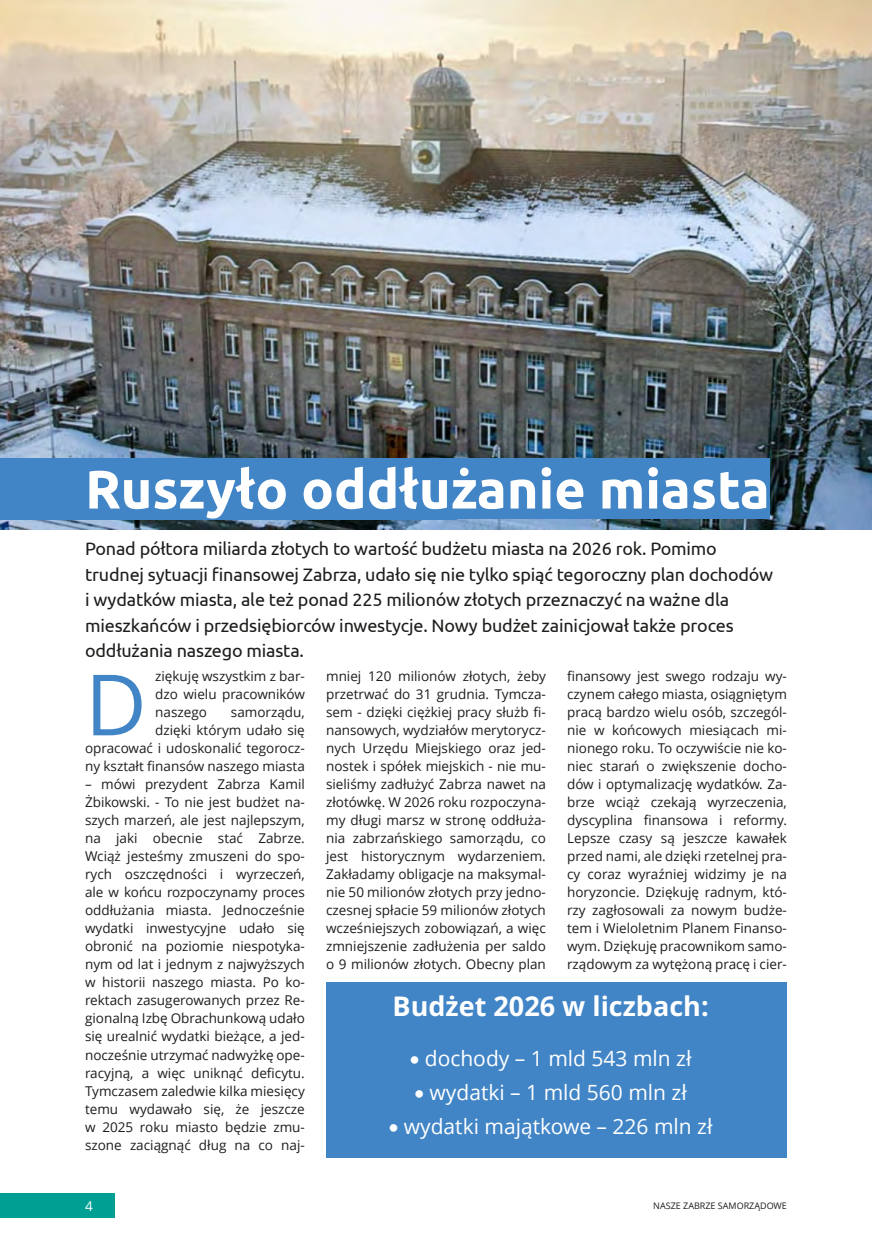
<style>
.page{position:relative;width:872px;height:1255px;background:#fff}
.page>*{position:absolute;margin:0;border:0;box-sizing:border-box;transform-origin:0 0}
.t1{font:84.6px "Open Sans";color:#4185c6}
.t2{font:700 54px "Ubuntu";color:#fff}
.t3{font:700 27px "Open Sans";color:#fff}
.t4{font:21px "Open Sans";color:#fff}
.t5{font:18px "Ubuntu";letter-spacing:-.01em;color:#1d1d1b}
.t6{font:13.5px "Open Sans";color:#1d1d1b}
.t7{font:13.5px "Open Sans";color:#fff}
.t8{font:9px "Open Sans";color:#1d1d1b}
</style>
<div class="page">
<div style="left:0;top:1192px;width:114px;height:25px;background:#009f94"></div>
<img style="left:0;top:0;width:872px;height:529px">
<div style="left:326px;top:981px;width:461px;height:176px;background:#4185c6"></div>
<div style="left:0;top:458px;width:456px;height:61px;background:#4185c6"></div>
<div style="left:85px;top:458px;width:684px;height:60px;background:#4185c6"></div>
<p class="t2" style="left:85px;top:466px;width:686px">Ruszyło oddłużanie miasta</p>
<p class="t5" style="left:85px;top:541px;width:633px">Ponad półtora miliarda złotych to wartość budżetu miasta na 2026 rok. Pomimo</p>
<p class="t5" style="left:85px;top:566px;width:689px">trudnej sytuacji finansowej Zabrza, udało się nie tylko spiąć tegoroczny plan dochodów</p>
<p class="t5" style="left:85px;top:592px;width:645px">i wydatków miasta, ale też ponad 225 milionów złotych przeznaczyć na ważne dla</p>
<p class="t5" style="left:85px;top:617px;width:650px">mieszkańców i przedsiębiorców inwestycje. Nowy budżet zainicjował także proces</p>
<p class="t5" style="left:85px;top:643px;width:220px">oddłużania naszego miasta.</p>
<p class="t1" style="left:85px;top:670px;width:63px">D</p>
<p class="t6" style="left:155px;top:671px;width:151px">ziękuję wszystkim z bar-</p>
<p class="t6" style="left:155px;top:689px;width:151px">dzo wielu pracowników</p>
<p class="t6" style="left:155px;top:707px;width:53px">naszego</p>
<p class="t6" style="left:231px;top:707px;width:75px">samorządu,</p>
<p class="t6" style="left:155px;top:725px;width:151px">dzięki którym udało się</p>
<p class="t6" style="left:85px;top:743px;width:221px">opracować i udoskonalić tegorocz-</p>
<p class="t6" style="left:85px;top:761px;width:221px">ny kształt finansów naszego miasta</p>
<p class="t6" style="left:85px;top:779px;width:221px">– mówi prezydent Zabrza Kamil</p>
<p class="t6" style="left:85px;top:797px;width:221px">Żbikowski. - To nie jest budżet na-</p>
<p class="t6" style="left:85px;top:815px;width:221px">szych marzeń, ale jest najlepszym,</p>
<p class="t6" style="left:85px;top:833px;width:221px">na jaki obecnie stać Zabrze.</p>
<p class="t6" style="left:85px;top:851px;width:221px">Wciąż jesteśmy zmuszeni do spo-</p>
<p class="t6" style="left:85px;top:869px;width:221px">rych oszczędności i wyrzeczeń,</p>
<p class="t6" style="left:85px;top:887px;width:221px">ale w końcu rozpoczynamy proces</p>
<p class="t6" style="left:85px;top:905px;width:221px">oddłużania miasta. Jednocześnie</p>
<p class="t6" style="left:85px;top:923px;width:221px">wydatki inwestycyjne udało się</p>
<p class="t6" style="left:85px;top:941px;width:221px">obronić na poziomie niespotyka-</p>
<p class="t6" style="left:85px;top:959px;width:221px">nym od lat i jednym z najwyższych</p>
<p class="t6" style="left:85px;top:977px;width:221px">w historii naszego miasta. Po ko-</p>
<p class="t6" style="left:85px;top:995px;width:221px">rektach zasugerowanych przez Re-</p>
<p class="t6" style="left:85px;top:1013px;width:221px">gionalną Izbę Obrachunkową udało</p>
<p class="t6" style="left:85px;top:1031px;width:221px">się urealnić wydatki bieżące, a jed-</p>
<p class="t6" style="left:85px;top:1049px;width:221px">nocześnie utrzymać nadwyżkę ope-</p>
<p class="t6" style="left:85px;top:1067px;width:221px">racyjną, a więc uniknąć deficytu.</p>
<p class="t6" style="left:85px;top:1085px;width:221px">Tymczasem zaledwie kilka miesięcy</p>
<p class="t6" style="left:85px;top:1103px;width:221px">temu wydawało się, że jeszcze</p>
<p class="t6" style="left:85px;top:1121px;width:221px">w 2025 roku miasto będzie zmu-</p>
<p class="t6" style="left:85px;top:1139px;width:221px">szone zaciągnąć dług na co naj-</p>
<p class="t6" style="left:326px;top:671px;width:221px">mniej 120 milionów złotych, żeby</p>
<p class="t6" style="left:326px;top:689px;width:221px">przetrwać do 31 grudnia. Tymcza-</p>
<p class="t6" style="left:326px;top:707px;width:221px">sem - dzięki ciężkiej pracy służb fi-</p>
<p class="t6" style="left:326px;top:725px;width:221px">nansowych, wydziałów merytorycz-</p>
<p class="t6" style="left:326px;top:743px;width:221px">nych Urzędu Miejskiego oraz jed-</p>
<p class="t6" style="left:326px;top:761px;width:221px">nostek i spółek miejskich - nie mu-</p>
<p class="t6" style="left:326px;top:779px;width:221px">sieliśmy zadłużyć Zabrza nawet na</p>
<p class="t6" style="left:326px;top:797px;width:221px">złotówkę. W 2026 roku rozpoczyna-</p>
<p class="t6" style="left:326px;top:815px;width:221px">my długi marsz w stronę oddłuża-</p>
<p class="t6" style="left:326px;top:833px;width:221px">nia zabrzańskiego samorządu, co</p>
<p class="t6" style="left:326px;top:851px;width:221px">jest historycznym wydarzeniem.</p>
<p class="t6" style="left:326px;top:869px;width:221px">Zakładamy obligacje na maksymal-</p>
<p class="t6" style="left:326px;top:887px;width:221px">nie 50 milionów złotych przy jedno-</p>
<p class="t6" style="left:326px;top:905px;width:221px">czesnej spłacie 59 milionów złotych</p>
<p class="t6" style="left:326px;top:923px;width:221px">wcześniejszych zobowiązań, a więc</p>
<p class="t6" style="left:326px;top:941px;width:221px">zmniejszenie zadłużenia per saldo</p>
<p class="t6" style="left:326px;top:959px;width:221px">o 9 milionów złotych. Obecny plan</p>
<p class="t6" style="left:567px;top:671px;width:221px">finansowy jest swego rodzaju wy-</p>
<p class="t6" style="left:567px;top:689px;width:221px">czynem całego miasta, osiągniętym</p>
<p class="t6" style="left:567px;top:707px;width:221px">pracą bardzo wielu osób, szczegól-</p>
<p class="t6" style="left:567px;top:725px;width:221px">nie w końcowych miesiącach mi-</p>
<p class="t6" style="left:567px;top:743px;width:221px">nionego roku. To oczywiście nie ko-</p>
<p class="t6" style="left:567px;top:761px;width:221px">niec starań o zwiększenie docho-</p>
<p class="t6" style="left:567px;top:779px;width:221px">dów i optymalizację wydatków. Za-</p>
<p class="t6" style="left:567px;top:797px;width:221px">brze wciąż czekają wyrzeczenia,</p>
<p class="t6" style="left:567px;top:815px;width:221px">dyscyplina finansowa i reformy.</p>
<p class="t6" style="left:567px;top:833px;width:221px">Lepsze czasy są jeszcze kawałek</p>
<p class="t6" style="left:567px;top:851px;width:221px">przed nami, ale dzięki rzetelnej pra-</p>
<p class="t6" style="left:567px;top:869px;width:221px">cy coraz wyraźniej widzimy je na</p>
<p class="t6" style="left:567px;top:887px;width:221px">horyzoncie. Dziękuję radnym, któ-</p>
<p class="t6" style="left:567px;top:905px;width:221px">rzy zagłosowali za nowym budże-</p>
<p class="t6" style="left:567px;top:923px;width:221px">tem i Wieloletnim Planem Finanso-</p>
<p class="t6" style="left:567px;top:941px;width:221px">wym. Dziękuję pracownikom samo-</p>
<p class="t6" style="left:567px;top:959px;width:221px">rządowym za wytężoną pracę i cier-</p>
<p class="t3" style="left:392px;top:987px;width:318px">Budżet 2026 w liczbach:</p>
<p class="t4" style="left:425px;top:1050px;width:268px">dochody – 1 mld 543 mln zł</p>
<p class="t4" style="left:429px;top:1083px;width:259px">wydatki – 1 mld 560 mln zł</p>
<p class="t4" style="left:404px;top:1117px;width:310px">wydatki majątkowe – 226 mln zł</p>
<p class="t7" style="left:85px;top:1200px;width:9px">4</p>
<p class="t8" style="left:653px;top:1202px;width:135px">NASZE ZABRZE SAMORZĄDOWE</p>
</div>
